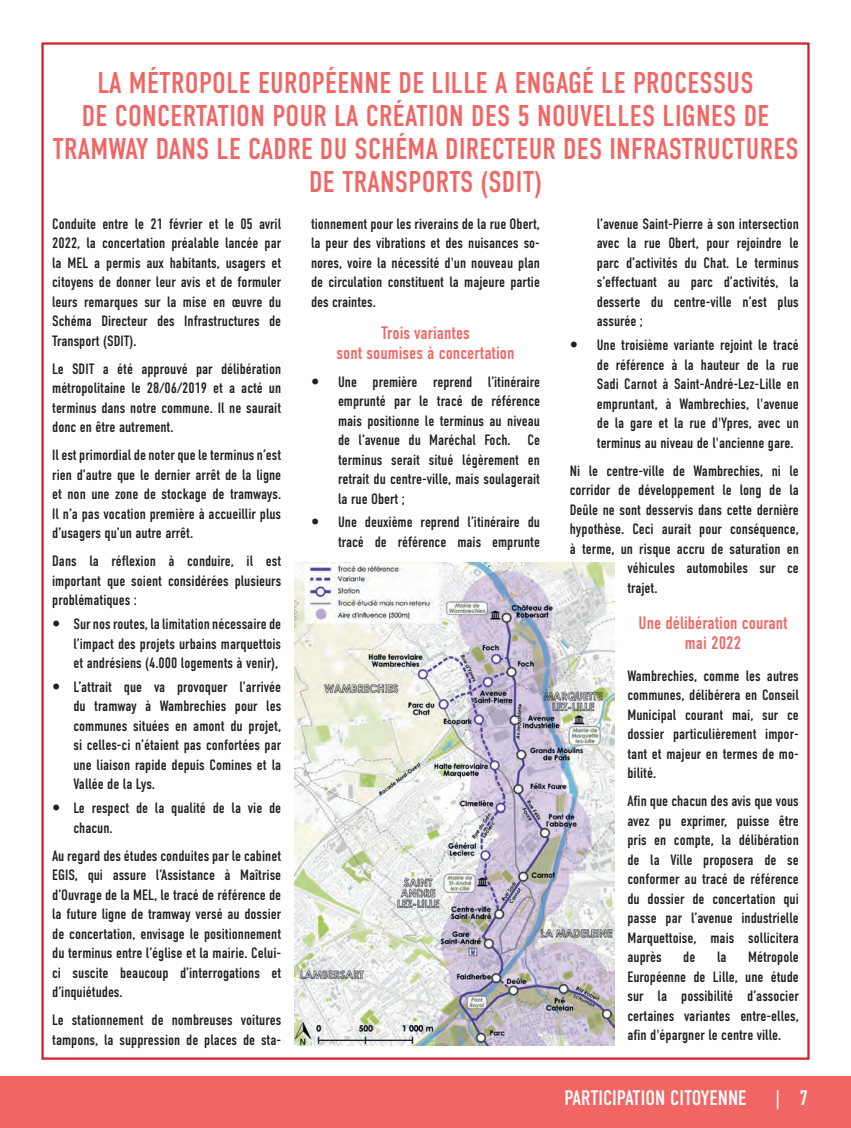
<style>
.page{position:relative;width:851px;height:1128px;background:#fff}
.page>*{position:absolute;margin:0;border:0;box-sizing:border-box;transform-origin:0 0}
.TEXTE_10_noir{font:30px/33px "DIN Condensed";letter-spacing:.01em;color:#f16664;text-align:center}
.t1{font:21px "DIN Condensed";color:#fff}
.TEXTE_10_noir-2{font:18px/19.5px "DIN Condensed";color:#f16664;text-align:center}
.TEXTE_10_noir-3{font:15px/19.5px "DIN Condensed";color:#231f20;text-align:justify}
</style>
<div class="page">
<div style="left:0;top:1076px;width:850px;height:52px;background:#f16664"></div>
<img style="left:294px;top:562px;width:320px;height:483px">
<p class="TEXTE_10_noir" style="left:52px;top:67px;width:747px">LA MÉTROPOLE EUROPÉENNE DE LILLE A ENGAGÉ LE PROCESSUS<br>DE CONCERTATION POUR LA CRÉATION DES 5 NOUVELLES LIGNES DE TRAMWAY DANS LE CADRE DU SCHÉMA DIRECTEUR DES INFRASTRUCTURES DE TRANSPORTS (SDIT)</p>
<p class="TEXTE_10_noir-3" style="left:52px;top:214px;width:230px">Conduite entre le 21 février et le 05 avril 2022, la concertation préalable lancée par la MEL a permis aux habitants, usagers et citoyens de donner leur avis et de formuler leurs remarques sur la mise en œuvre du Schéma Directeur des Infrastructures de Transport (SDIT).</p>
<p class="TEXTE_10_noir-3" style="left:52px;top:359px;width:230px">Le SDIT a été approuvé par délibération métropolitaine le 28/06/2019 et a acté un terminus dans notre commune. Il ne saurait donc en être autrement.</p>
<p class="TEXTE_10_noir-3" style="left:52px;top:446px;width:230px">Il est primordial de noter que le terminus n’est rien d’autre que le dernier arrêt de la ligne et non une zone de stockage de tramways.<br>Il n’a pas vocation première à accueillir plus d’usagers qu’un autre arrêt.</p>
<p class="TEXTE_10_noir-3" style="left:52px;top:552px;width:230px">Dans la réflexion à conduire, il est important que soient considérées plusieurs problématiques :</p>
<p class="TEXTE_10_noir-3" style="left:73px;top:614px;width:209px">Sur nos routes, la limitation nécessaire de l’impact des projets urbains marquettois et andrésiens (4.000 logements à venir),</p>
<p class="TEXTE_10_noir-3" style="left:73px;top:677px;width:209px">L’attrait que va provoquer l’arrivée du tramway à Wambrechies pour les communes situées en amont du projet, si celles-ci n’étaient pas confortées par une liaison rapide depuis Comines et la Vallée de la Lys.</p>
<p class="TEXTE_10_noir-3" style="left:73px;top:798px;width:209px">Le respect de la qualité de la vie de chacun.</p>
<p class="TEXTE_10_noir-3" style="left:52px;top:846px;width:230px">Au regard des études conduites par le cabinet EGIS, qui assure l’Assistance à Maîtrise d’Ouvrage de la MEL, le tracé de référence de la future ligne de tramway versé au dossier de concertation, envisage le positionnement du terminus entre l’église et la mairie. Celui&shy;ci suscite beaucoup d’interrogations et d’inquiétudes.</p>
<p class="TEXTE_10_noir-3" style="left:52px;top:1010px;width:230px">Le stationnement de nombreuses voitures tampons, la suppression de places de sta-</p>
<p class="TEXTE_10_noir-3" style="left:596px;top:214px;width:203px">l’avenue Saint-Pierre à son intersection avec la rue Obert, pour rejoindre le parc d’activités du Chat. Le terminus s’effectuant au parc d’activités, la desserte du centre-ville n’est plus assurée ;</p>
<p class="TEXTE_10_noir-3" style="left:596px;top:335px;width:203px">Une troisième variante rejoint le tracé de référence à la hauteur de la rue Sadi Carnot à Saint-André-Lez-Lille en empruntant, à Wambrechies, l'avenue de la gare et la rue d'Ypres, avec un terminus au niveau de l'ancienne gare.</p>
<p class="TEXTE_10_noir-3" style="left:569px;top:461px;width:230px">Ni le centre-ville de Wambrechies, ni le</p>
<p class="TEXTE_10_noir-3" style="left:569px;top:480px;width:230px">corridor de développement le long de la</p>
<p class="TEXTE_10_noir-3" style="left:569px;top:500px;width:230px">Deûle ne sont desservis dans cette dernière</p>
<p class="TEXTE_10_noir-3" style="left:569px;top:519px;width:230px">hypothèse. Ceci aurait pour conséquence,</p>
<p class="TEXTE_10_noir-3" style="left:569px;top:539px;width:230px">à terme, un risque accru de saturation en</p>
<p class="TEXTE_10_noir-3" style="left:627px;top:558px;width:173px">véhicules automobiles sur ce</p>
<p class="TEXTE_10_noir-3" style="left:627px;top:578px;width:32px">trajet.</p>
<p class="TEXTE_10_noir-2" style="left:638px;top:613px;width:151px">Une délibération courant mai 2022</p>
<p class="TEXTE_10_noir-3" style="left:627px;top:666px;width:173px">Wambrechies, comme les autres communes, délibérera en Conseil Municipal courant mai, sur ce dossier particulièrement impor&shy;tant et majeur en termes de mo&shy;bilité.</p>
<p class="TEXTE_10_noir-3" style="left:627px;top:792px;width:173px">Afin que chacun des avis que vous avez pu exprimer, puisse être pris en compte, la délibération de la Ville proposera de se conformer au tracé de référence du dossier de concertation qui passe par l’avenue industrielle Marquettoise, mais sollicitera auprès</p>
<p class="TEXTE_10_noir-3" style="left:311px;top:214px;width:230px">tionnement pour les riverains de la rue Obert, la peur des vibrations et des nuisances so&shy;nores, voire la nécessité d'un nouveau plan de circulation constituent la majeure partie des craintes.</p>
<p class="TEXTE_10_noir-2" style="left:336px;top:323px;width:180px">Trois variantes<br>sont soumises à concertation</p>
<p class="TEXTE_10_noir-3" style="left:338px;top:372px;width:203px">Une première reprend l’itinéraire emprunté par le tracé de référence mais positionne le terminus au niveau de l’avenue du Maréchal Foch. Ce terminus serait situé légèrement en retrait du centre-ville, mais soulagerait la rue Obert ;</p>
<p class="TEXTE_10_noir-3" style="left:338px;top:513px;width:203px">Une deuxième reprend l’itinéraire du tracé de référence mais emprunte</p>
<p class="TEXTE_10_noir-3" style="left:627px;top:948px;width:173px;text-indent:121px">Métropole Européenne de Lille, une étude sur la possibilité d’associer certaines variantes entre-elles, afin d'épargner le centre ville.</p>
<p class="TEXTE_10_noir-3" style="left:683px;top:948px;width:14px">de</p>
<p class="TEXTE_10_noir-3" style="left:717px;top:948px;width:11px">la</p>
<p class="t1" style="left:564px;top:1086px;width:184px">PARTICIPATION CITOYENNE</p>
<p class="t1" style="left:775px;top:1086px;width:34px">| 7</p>
</div>
